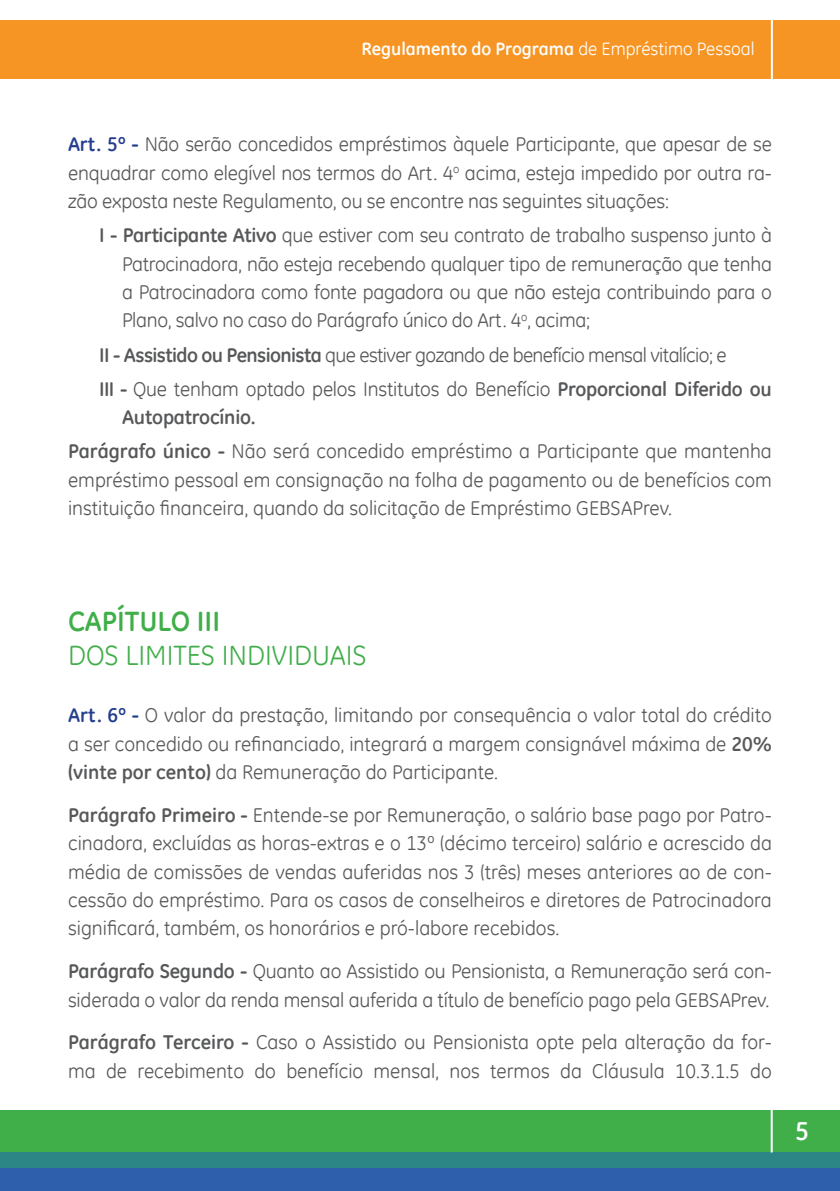
<style>
.page{position:relative;width:840px;height:1191px;background:#fff}
.page>*{position:absolute;margin:0;border:0;box-sizing:border-box;transform-origin:0 0}
.TIT{font:28px/34px "GE Inspira";color:#40ae49}
.t1{font:700 26px "GE Inspira";color:#fff}
.txt_corrido{font:20px/28.4px "GE Inspira";color:#57585a;text-align:justify}
.Recuo_1{font:20px/28.4px "GE Inspira";letter-spacing:-.015em;color:#57585a;text-align:justify}
.Recuo_1-2{font:700 20px/28.4px "GE Inspira";letter-spacing:-.01em;color:#57585a}
.t2{font:700 18px "GE Inspira";color:#fff}
.s1{font-weight:400}
.s2{font-weight:700;color:#253f8e}
.s3{font-weight:700}
</style>
<div class="page">
<div style="left:0;top:20px;width:839px;height:58px;background:#f79524"></div>
<div style="left:0;top:1109px;width:839px;height:43px;background:#40ae49"></div>
<div style="left:0;top:1152px;width:839px;height:17px;background:#2c8686"></div>
<div style="left:0;top:1167px;width:839px;height:24px;background:#2e5fac"></div>
<hr style="left:770px;top:1109px;width:2px;height:43px;background:#fff">
<hr style="left:770px;top:10px;width:2px;height:81px;background:#fff">
<p class="t2" style="left:361px;top:37px;width:394px">Regulamento do Programa <span class="s1">de Empréstimo Pessoal</span></p>
<p class="txt_corrido" style="left:68px;top:130px;width:705px"><span class="s2">Art. 5º -</span> Não serão concedidos empréstimos àquele Participante, que apesar de se enquadrar como elegível nos termos do Art. 4<sup>o</sup> acima, esteja impedido por outra ra&shy;zão exposta neste Regulamento, ou se encontre nas seguintes situações:</p>
<p class="Recuo_1" style="left:122px;top:220px;width:651px;text-indent:-23px"><span class="s3">I - Participante Ativo</span> que estiver com seu contrato de trabalho suspenso junto à Patrocinadora, não esteja recebendo qualquer tipo de remuneração que tenha a Patrocinadora como fonte pagadora ou que não esteja contribuindo para o Plano, salvo no caso do Parágrafo único do Art. 4<sup>o</sup>, acima;</p>
<p class="Recuo_1" style="left:99px;top:340px;width:628px"><span class="s3">II - Assistido ou Pensionista</span> que estiver gozando de benefício mensal vitalício; e</p>
<p class="Recuo_1-2" style="left:122px;top:374px;width:651px;text-indent:-23px">III - <span class="s1">Que tenham optado pelos Institutos do Benefício</span> Proporcional Diferido ou<br>Autopatrocínio.</p>
<p class="txt_corrido" style="left:68px;top:436px;width:705px"><span class="s3">Parágrafo único -</span> Não será concedido empréstimo a Participante que mantenha empréstimo pessoal em consignação na folha de pagamento ou de benefícios com instituição financeira, quando da solicitação de Empréstimo GEBSAPrev.</p>
<p class="TIT" style="left:68px;top:604px;width:300px"><span class="s3">CAPÍTULO III<br></span>DOS LIMITES INDIVIDUAIS</p>
<p class="txt_corrido" style="left:68px;top:700px;width:705px"><span class="s2">Art. 6º -</span> O valor da prestação, limitando por consequência o valor total do crédito a ser concedido ou refinanciado, integrará a margem consignável máxima de <span class="s3">20% (vinte por cento)</span> da Remuneração do Participante.</p>
<p class="txt_corrido" style="left:68px;top:800px;width:705px"><span class="s3">Parágrafo Primeiro -</span> Entende-se por Remuneração, o salário base pago por Patro&shy;cinadora, excluídas as horas-extras e o 13º (décimo terceiro) salário e acrescido da média de comissões de vendas auferidas nos 3 (três) meses anteriores ao de con&shy;cessão do empréstimo. Para os casos de conselheiros e diretores de Patrocinadora significará, também, os honorários e pró-labore recebidos.</p>
<p class="txt_corrido" style="left:68px;top:956px;width:704px"><span class="s3">Parágrafo Segundo -</span> Quanto ao Assistido ou Pensionista, a Remuneração será con&shy;siderada o valor da renda mensal auferida a título de benefício pago pela GEBSAPrev.</p>
<p class="txt_corrido" style="left:68px;top:1027px;width:704px"><span class="s3">Parágrafo Terceiro -</span> Caso o Assistido ou Pensionista opte pela alteração da for&shy;ma de recebimento do benefício mensal, nos termos da Cláusula 10.3.1.5 do</p>
<h2 class="t1" style="left:794px;top:1114px;width:15px">5</h2>
</div>
